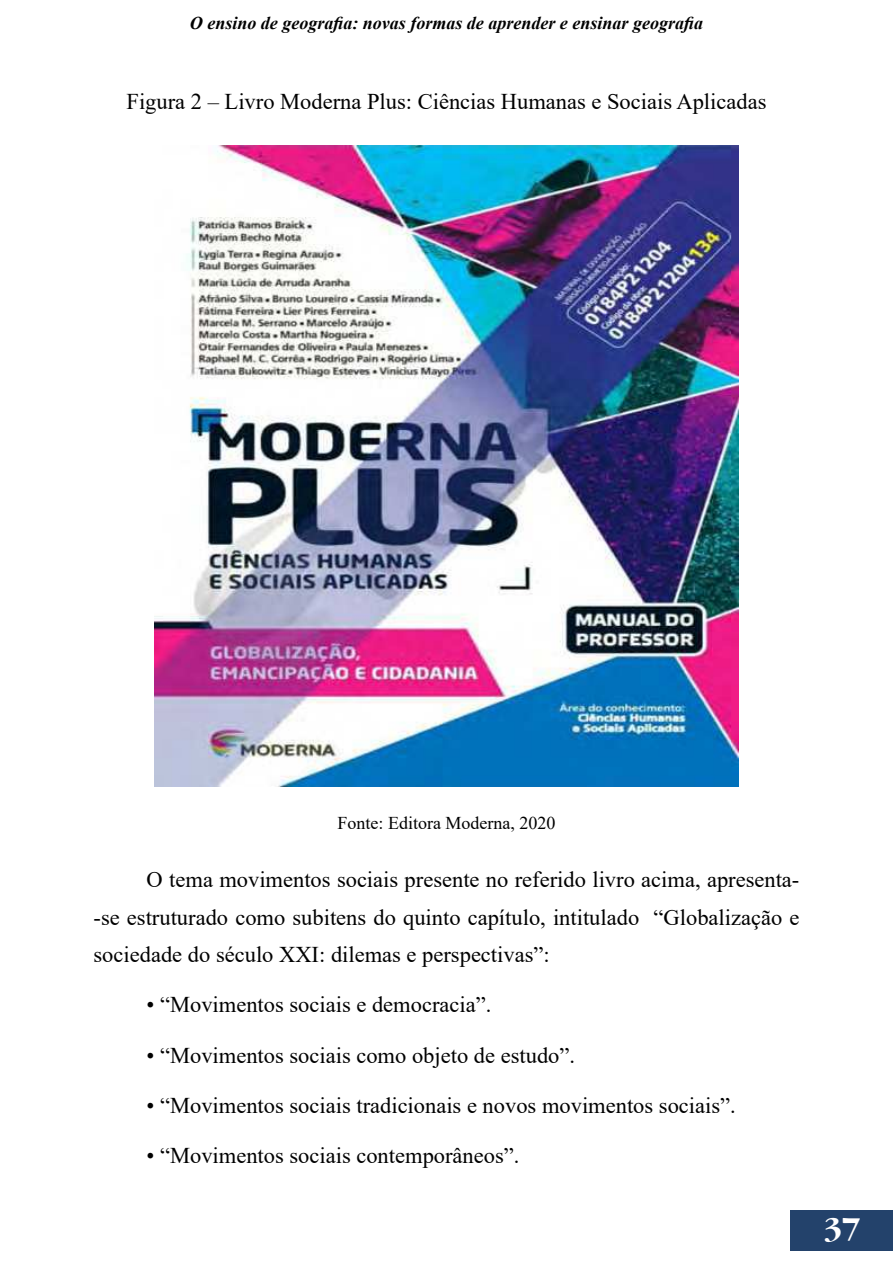
<style>
.page{position:relative;width:893px;height:1263px;background:#fff}
.page>*{position:absolute;margin:0;border:0;box-sizing:border-box;transform-origin:0 0}
.t1{font:900 33px "Garamond Black S Si";color:#fff}
.t2{font:22.5px/37.5px "Times New Roman";color:#000;text-align:justify}
.t3{font:italic 700 18px "Times New Roman";color:#000}
.t4{font:18px "Times New Roman";color:#000}
</style>
<div class="page">
<div style="left:791px;top:1210px;width:102px;height:40px;background:#23426b"></div>
<img style="left:154px;top:145px;width:584px;height:641px">
<p class="t3" style="left:190px;top:11px;width:515px">O ensino de geograia: novas formas de aprender e ensinar geograia</p>
<p class="t2" style="left:127px;top:82px;width:641px">Figura 2 – Livro Moderna Plus: Ciências Humanas e Sociais Aplicadas</p>
<p class="t4" style="left:337px;top:810px;width:219px">Fonte: Editora Moderna, 2020</p>
<p class="t2" style="left:94px;top:863px;width:707px;text-indent:53px">O tema movimentos sociais presente no referido livro acima, apresenta--se estruturado como subitens do quinto capítulo, intitulado “Globalização e sociedade do século XXI: dilemas e perspectivas”:</p>
<p class="t2" style="left:147px;top:985px;width:346px">• “Movimentos sociais e democracia”.</p>
<p class="t2" style="left:147px;top:1036px;width:430px">• “Movimentos sociais como objeto de estudo”.</p>
<p class="t2" style="left:147px;top:1086px;width:591px">• “Movimentos sociais tradicionais e novos movimentos sociais”.</p>
<p class="t2" style="left:147px;top:1136px;width:374px">• “Movimentos sociais contemporâneos”.</p>
<h1 class="t1" style="left:823px;top:1218px;width:38px">37</h1>
</div>
